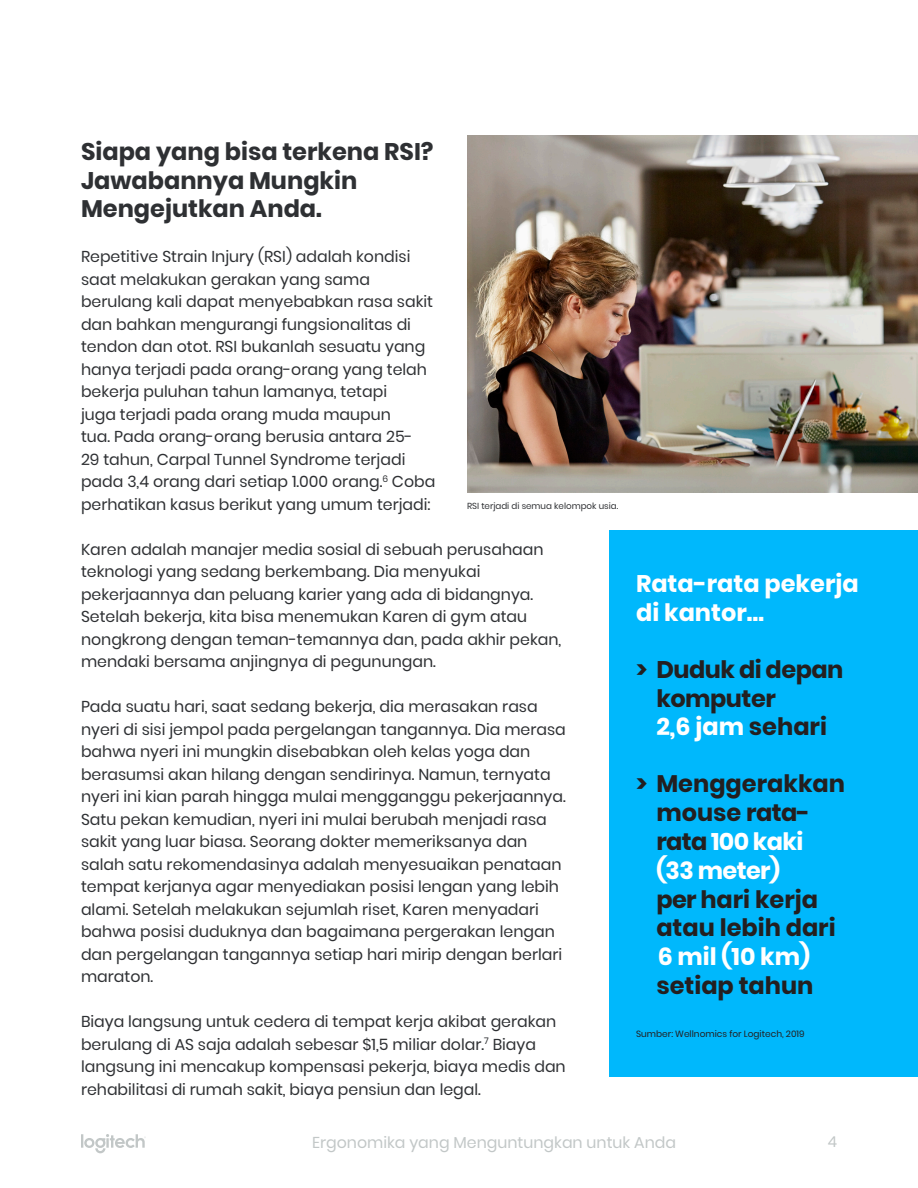
<style>
.page{position:relative;width:918px;height:1188px;background:#fff}
.page>*{position:absolute;margin:0;border:0;box-sizing:border-box;transform-origin:0 0}
.t1{font:700 24px/28.8px "Poppins";color:#231f20}
.t2{font:700 24px "Poppins";color:#2e3033}
.t3{font:700 24px/28.5px "Poppins";letter-spacing:-.02em;color:#231f20}
.t4{font:700 24px/28.8px "Poppins";color:#fff}
.t5{font:15.75px/22.5px "Poppins";color:#2e3033}
.t6{font:15.75px "Poppins";color:#c2c7c7}
.t7{font:15px "Poppins";color:#c2c7c7}
.t8{font:9px "Poppins";color:#231f20}
.t9{font:8.7px "Poppins";color:#2e3033}
.s1{color:#fff}
</style>
<div class="page">
<svg style="left:81px;top:1134px;width:65px;height:19px"></svg>
<img style="left:467px;top:135px;width:451px;height:358px">
<div style="left:610px;top:530px;width:308px;height:546px;background:#00b8fc"></div>
<p class="t2" style="left:81px;top:138px;width:354px">Siapa yang bisa terkena RSI?</p>
<p class="t2" style="left:81px;top:166px;width:278px">Jawabannya Mungkin</p>
<p class="t2" style="left:81px;top:195px;width:242px">Mengejutkan Anda.</p>
<p class="t5" style="left:81px;top:246px;width:356px">Repetitive Strain Injury (RSI) adalah kondisi saat melakukan gerakan yang sama berulang kali dapat menyebabkan rasa sakit dan bahkan mengurangi fungsionalitas di tendon dan otot. RSI bukanlah sesuatu yang hanya terjadi pada orang-orang yang telah bekerja puluhan tahun lamanya, tetapi<br>juga terjadi pada orang muda maupun<br>tua. Pada orang-orang berusia antara 25-<br>29 tahun, Carpal Tunnel Syndrome terjadi pada 3,4 orang dari setiap 1.000 orang.<sup>6</sup> Coba perhatikan kasus berikut yang umum terjadi:</p>
<p class="t5" style="left:81px;top:538px;width:482px">Karen adalah manajer media sosial di sebuah perusahaan teknologi yang sedang berkembang. Dia menyukai pekerjaannya dan peluang karier yang ada di bidangnya.<br>Setelah bekerja, kita bisa menemukan Karen di gym atau nongkrong dengan teman-temannya dan, pada akhir pekan, mendaki bersama anjingnya di pegunungan.</p>
<p class="t5" style="left:81px;top:696px;width:486px">Pada suatu hari, saat sedang bekerja, dia merasakan rasa nyeri di sisi jempol pada pergelangan tangannya. Dia merasa bahwa nyeri ini mungkin disebabkan oleh kelas yoga dan berasumsi akan hilang dengan sendirinya. Namun, ternyata nyeri ini kian parah hingga mulai mengganggu pekerjaannya.<br>Satu pekan kemudian, nyeri ini mulai berubah menjadi rasa sakit yang luar biasa. Seorang dokter memeriksanya dan salah satu rekomendasinya adalah menyesuaikan penataan tempat kerjanya agar menyediakan posisi lengan yang lebih alami. Setelah melakukan sejumlah riset, Karen menyadari bahwa posisi duduknya dan bagaimana pergerakan lengan dan pergelangan tangannya setiap hari mirip dengan berlari maraton.</p>
<p class="t5" style="left:81px;top:1011px;width:486px">Biaya langsung untuk cedera di tempat kerja akibat gerakan berulang di AS saja adalah sebesar $1,5 miliar dolar.<sup>7</sup> Biaya langsung ini mencakup kompensasi pekerja, biaya medis dan rehabilitasi di rumah sakit, biaya pensiun dan legal.</p>
<p class="t9" style="left:467px;top:501px;width:153px">RSI terjadi di semua kelompok usia.</p>
<p class="t4" style="left:636px;top:569px;width:224px">Rata-rata pekerja di kantor…</p>
<p class="t3" style="left:656px;top:656px;width:189px;text-indent:-20px">&gt; Duduk di depan komputer<br><span class="s1">2,6 jam</span> sehari</p>
<p class="t1" style="left:656px;top:770px;width:190px;text-indent:-20px">&gt; Menggerakkan mouse rata&shy;rata <span class="s1">100 kaki (33 meter) </span>perhari kerja atau lebih dari<br><span class="s1">6 mil (10 km) </span>setiap tahun</p>
<p class="t8" style="left:636px;top:1029px;width:170px">Sumber: Wellnomics for Logitech, 2019</p>
<p class="t6" style="left:312px;top:1134px;width:365px">Ergonomika yang Menguntungkan untuk Anda</p>
<p class="t7" style="left:828px;top:1134px;width:11px">4</p>
</div>
